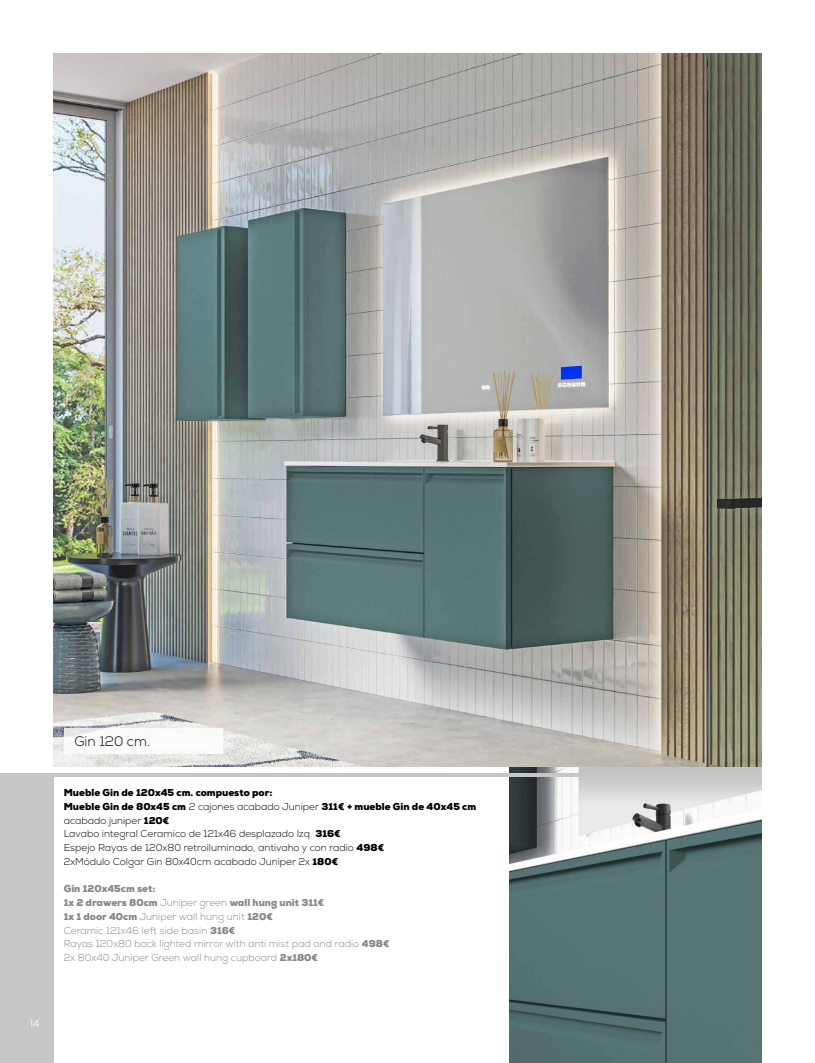
<style>
.page{position:relative;width:815px;height:1063px;background:#fff}
.page>*{position:absolute;margin:0;border:0;box-sizing:border-box;transform-origin:0 0}
.t1{font:300 13.75px "Nexa";color:#000}
.t2{font:300 10px/13.8px "Nexa";color:#000}
.t3{font:300 10px/13.8px "Nexa";color:#878786}
.t4{font:300 10px "Poppins";color:#fff}
.s1{font-weight:900}
</style>
<div class="page">
<img style="left:510px;top:766px;width:252px;height:297px">
<img style="left:53px;top:53px;width:709px;height:713px">
<hr style="left:53px;top:773px;width:709px;height:4px;background:#c5c6c6">
<div style="left:0;top:773px;width:53px;height:290px;background:#c5c6c6"></div>
<div style="left:64px;top:728px;width:158px;height:26px;background:#fff"></div>
<p class="t4" style="left:30px;top:1017px;width:11px">14</p>
<h1 class="t1" style="left:74px;top:733px;width:77px">Gin 120 cm.</h1>
<p class="t2" style="left:64px;top:786px;width:414px"><span class="s1">Mueble Gin de 120x45 cm. compuesto por:<br>Mueble Gin de 80x45 cm</span> 2 cajones acabado Juniper <span class="s1">311€ + mueble Gin de 40x45 cm </span>acabado juniper <span class="s1">120€<br></span>Lavabo integral Ceramico de 121x46 desplazado Izq <span class="s1">316€<br></span>Espejo Rayas de 120x80 retroiluminado, antivaho y con radio <span class="s1">498€<br></span>2xMódulo Colgar Gin 80x40cm acabado Juniper 2x <span class="s1">180€</span></p>
<p class="t3" style="left:64px;top:882px;width:327px"><span class="s1">Gin 120x45cm set:<br>1x 2 drawers 80cm</span> Juniper green <span class="s1">wall hung unit 311€<br>1x 1 door 40cm</span> Juniper wall hung unit <span class="s1">120€<br></span>Ceramic 121x46 left side basin <span class="s1">316€<br></span>Rayas 120x80 back lighted mirror with anti mist pad and radio <span class="s1">498€ </span>2x 80x40 Juniper Green wall hung cupboard <span class="s1">2x180€</span></p>
</div>
